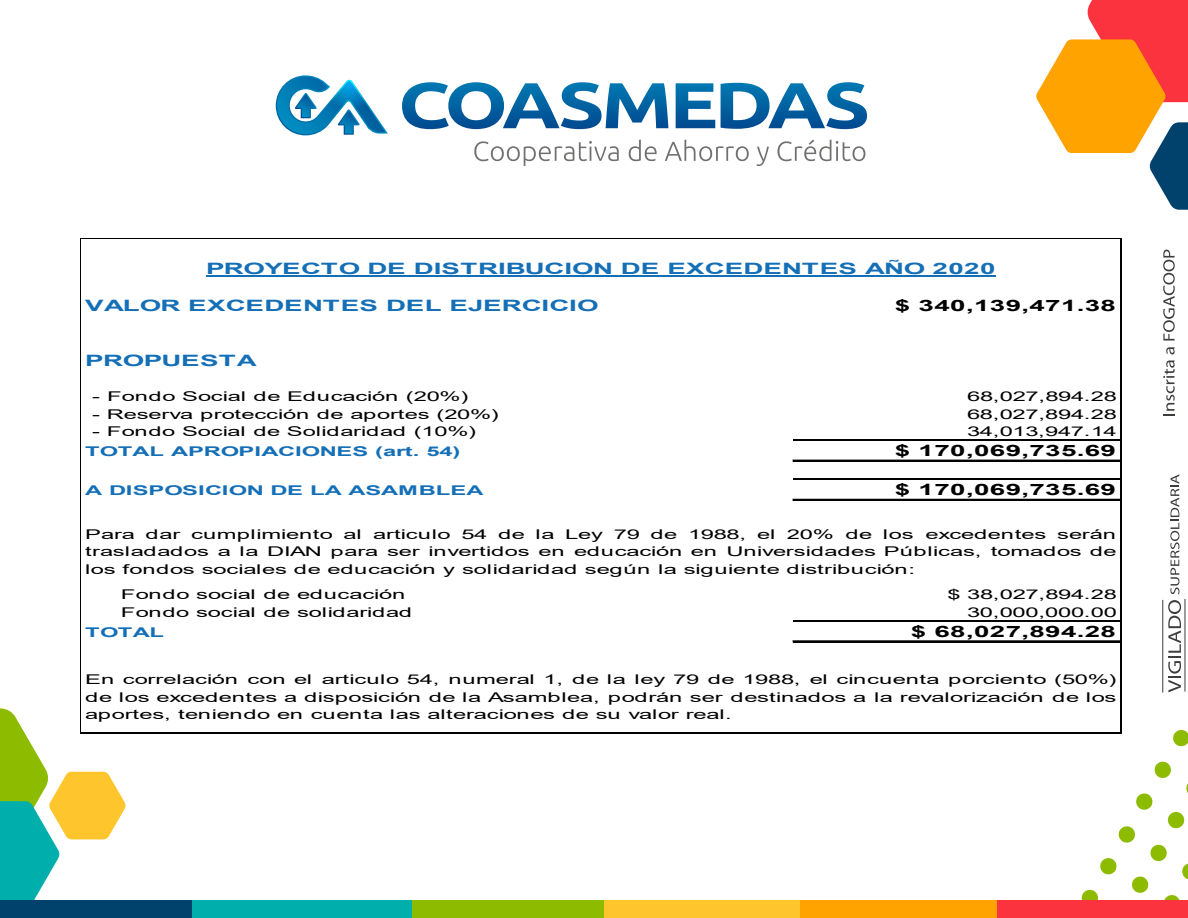
<style>
.page{position:relative;width:1188px;height:918px;background:#fff}
.page>*{position:absolute;margin:0;border:0;box-sizing:border-box;transform-origin:0 0}
.t1{font:700 15.6px "Arial";letter-spacing:-.005em;color:#156fb7;scale:1.77 1}
.t2{font:700 15.6px "Arial";letter-spacing:.015em;color:#020203;scale:1.77 1}
.t3{font:13.5px/17.4px "Arial";letter-spacing:-.015em;color:#020203;text-align:justify;scale:1.77 1}
.t4{font:700 13.5px "Arial";letter-spacing:-.015em;color:#156fb7;scale:1.77 1}
</style>
<div class="page">
<hr style="left:206px;top:275px;width:790px;height:2px;background:#156fb7">
<hr style="left:80px;top:239px;width:1px;height:495px;background:#020203">
<hr style="left:1120px;top:239px;width:2px;height:495px;background:#020203">
<hr style="left:81px;top:239px;width:1041px;height:1px;background:#020203">
<hr style="left:793px;top:439px;width:329px;height:2px;background:#020203">
<hr style="left:793px;top:460px;width:327px;height:1px;background:#020203">
<hr style="left:793px;top:461px;width:327px;height:1px;background:#020203">
<hr style="left:793px;top:479px;width:329px;height:1px;background:#020203">
<hr style="left:793px;top:499px;width:327px;height:1px;background:#020203">
<hr style="left:793px;top:500px;width:327px;height:1px;background:#020203">
<hr style="left:793px;top:620px;width:329px;height:1px;background:#020203">
<hr style="left:793px;top:641px;width:327px;height:1px;background:#020203">
<hr style="left:793px;top:642px;width:327px;height:1px;background:#020203">
<hr style="left:81px;top:733px;width:1041px;height:1px;background:#020203">
<svg style="left:1182px;top:863px;width:6px;height:17px"></svg>
<svg style="left:1163px;top:895px;width:18px;height:6px"></svg>
<svg style="left:1150px;top:844px;width:17px;height:18px"></svg>
<svg style="left:1132px;top:876px;width:17px;height:17px"></svg>
<svg style="left:1118px;top:826px;width:17px;height:17px"></svg>
<svg style="left:1100px;top:858px;width:17px;height:17px"></svg>
<svg style="left:1081px;top:889px;width:18px;height:12px"></svg>
<svg style="left:1186px;top:783px;width:2px;height:10px"></svg>
<svg style="left:1167px;top:811px;width:18px;height:18px"></svg>
<svg style="left:1173px;top:730px;width:15px;height:17px"></svg>
<svg style="left:1154px;top:761px;width:17px;height:17px"></svg>
<svg style="left:1136px;top:793px;width:17px;height:17px"></svg>
<svg style="left:0;top:708px;width:126px;height:193px"></svg>
<div style="left:0;top:901px;width:196px;height:17px;background:#00426b"></div>
<div style="left:193px;top:901px;width:221px;height:17px;background:#00afab"></div>
<div style="left:412px;top:901px;width:193px;height:17px;background:#8dbb00"></div>
<div style="left:604px;top:901px;width:197px;height:17px;background:#ffc52d"></div>
<div style="left:800px;top:901px;width:197px;height:17px;background:#ffa300"></div>
<div style="left:997px;top:901px;width:191px;height:17px;background:#fb333e"></div>
<svg style="left:474px;top:141px;width:145px;height:25px"></svg>
<svg style="left:629px;top:140px;width:28px;height:21px"></svg>
<svg style="left:665px;top:140px;width:84px;height:21px"></svg>
<svg style="left:757px;top:147px;width:12px;height:19px"></svg>
<svg style="left:777px;top:140px;width:88px;height:21px"></svg>
<svg style="left:402px;top:82px;width:266px;height:47px"></svg>
<svg style="left:676px;top:83px;width:39px;height:45px"></svg>
<svg style="left:721px;top:82px;width:146px;height:47px"></svg>
<svg style="left:276px;top:75px;width:112px;height:60px"></svg>
<svg style="left:1036px;top:0;width:152px;height:210px"></svg>
<svg style="left:1170px;top:474px;width:9px;height:120px"></svg>
<svg style="left:1168px;top:600px;width:13px;height:92px"></svg>
<svg style="left:1163px;top:347px;width:12px;height:68px"></svg>
<svg style="left:1163px;top:250px;width:12px;height:91px"></svg>
<p class="t1" style="left:206px;top:257px;width:448px">PROYECTO DE DISTRIBUCION DE EXCEDENTES AÑO 2020</p>
<p class="t1" style="left:85px;top:295px;width:292px">VALOR EXCEDENTES DEL EJERCICIO</p>
<p class="t2" style="left:895px;top:295px;width:126px">$ 340,139,471.38</p>
<p class="t1" style="left:85px;top:350px;width:98px">PROPUESTA</p>
<p class="t3" style="left:92px;top:388px;width:214px">- Fondo Social de Educación (20%)</p>
<p class="t3" style="left:967px;top:388px;width:86px">68,027,894.28</p>
<p class="t3" style="left:92px;top:405px;width:231px">- Reserva protección de aportes (20%)</p>
<p class="t3" style="left:967px;top:405px;width:86px">68,027,894.28</p>
<p class="t3" style="left:92px;top:422px;width:218px">- Fondo Social de Solidaridad (10%)</p>
<p class="t3" style="left:967px;top:422px;width:86px">34,013,947.14</p>
<p class="t4" style="left:85px;top:442px;width:213px">TOTAL APROPIACIONES (art. 54)</p>
<p class="t2" style="left:895px;top:440px;width:126px">$ 170,069,735.69</p>
<p class="t4" style="left:85px;top:481px;width:227px">A DISPOSICION DE LA ASAMBLEA</p>
<p class="t2" style="left:895px;top:479px;width:126px">$ 170,069,735.69</p>
<p class="t3" style="left:85px;top:525px;width:584px">Para dar cumplimiento al articulo 54 de la Ley 79 de 1988, el 20% de los excedentes serán trasladados a la DIAN para ser invertidos en educación en Universidades Públicas, tomados de los fondos sociales de educación y solidaridad según la siguiente distribución:</p>
<p class="t3" style="left:121px;top:586px;width:162px">Fondo social de educación</p>
<p class="t3" style="left:947px;top:586px;width:97px">$ 38,027,894.28</p>
<p class="t3" style="left:121px;top:603px;width:166px">Fondo social de solidaridad</p>
<p class="t3" style="left:967px;top:603px;width:86px">30,000,000.00</p>
<p class="t4" style="left:85px;top:623px;width:46px">TOTAL</p>
<p class="t2" style="left:911px;top:620px;width:117px">$ 68,027,894.28</p>
<p class="t3" style="left:85px;top:671px;width:584px">En correlación con el articulo 54, numeral 1, de la ley 79 de 1988, el cincuenta porciento (50%) de los excedentes a disposición de la Asamblea, podrán ser destinados a la revalorización de los aportes, teniendo en cuenta las alteraciones de su valor real.</p>
</div>
